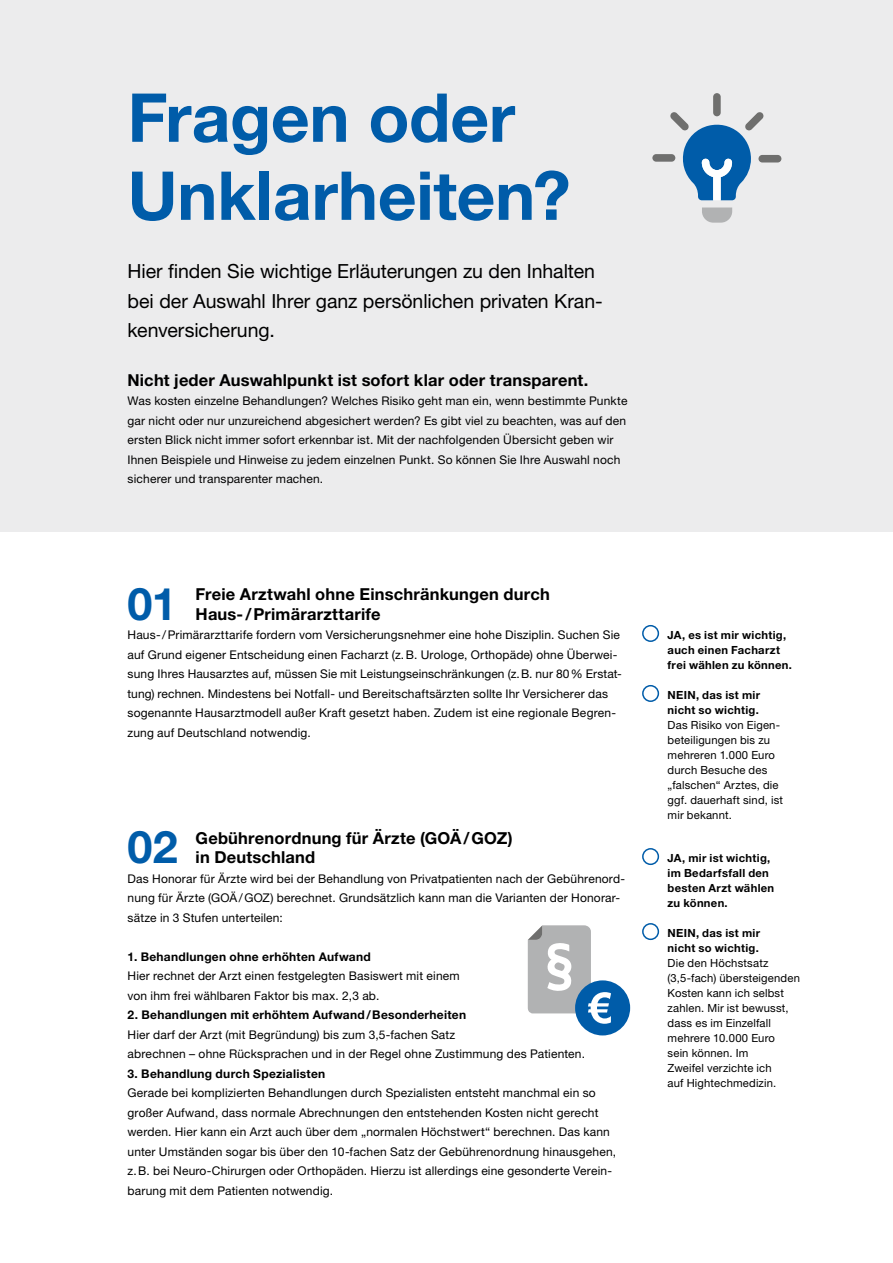
<style>
.page{position:relative;width:893px;height:1263px;background:#fff}
.page>*{position:absolute;margin:0;border:0;box-sizing:border-box;transform-origin:0 0}
.t1{font:700 67.5px/78px "Helvetica Neue LT Std";letter-spacing:-.005em;color:#005ca9}
.t2{font:700 45px "Helvetica Neue LT Std";color:#005ca9}
.t3{font:19.5px/29.2px "Helvetica Neue LT Std";letter-spacing:-.005em;color:#000}
.t4{font:700 16.5px/19.5px "Helvetica Neue LT Std";letter-spacing:.01em;color:#000}
.t5{font:12px/19.5px "Helvetica Neue LT Std";letter-spacing:.015em;color:#000}
.t6{font:700 12px "Helvetica Neue LT Std";letter-spacing:.025em;color:#000}
.t7{font:11.25px/15px "Helvetica Neue LT Std";letter-spacing:.015em;color:#000}
.t8{font:700 11.25px/15px "Helvetica Neue LT Std";letter-spacing:.025em;color:#000}
</style>
<div class="page">
<div style="left:0;top:0;width:893px;height:532px;background:#ececed"></div>
<div style="left:642px;top:625px;width:17px;height:17px;border:2px solid #005ca9;border-radius:50%"></div>
<div style="left:642px;top:685px;width:17px;height:17px;border:2px solid #005ca9;border-radius:50%"></div>
<div style="left:642px;top:848px;width:17px;height:17px;border:2px solid #005ca9;border-radius:50%"></div>
<div style="left:642px;top:923px;width:17px;height:17px;border:2px solid #005ca9;border-radius:50%"></div>
<svg style="left:702px;top:207px;width:30px;height:16px"></svg>
<div style="left:713px;top:93px;width:8px;height:23px;background:#6f6f6e;border-radius:4px"></div>
<div style="left:652px;top:154px;width:23px;height:8px;background:#6f6f6e;border-radius:4px"></div>
<div style="left:758px;top:155px;width:23px;height:7px;background:#6f6f6e;border-radius:4px"></div>
<svg style="left:670px;top:112px;width:94px;height:88px"></svg>
<div style="left:575px;top:980px;width:55px;height:55px;background:#005ca9;border-radius:50%"></div>
<svg style="left:528px;top:925px;width:83px;height:99px"></svg>
<h1 class="t1" style="left:128px;top:77px;width:444px">Fragen oder<br>Unklarheiten?</h1>
<h3 class="t3" style="left:128px;top:256px;width:477px">Hier finden Sie wichtige Erläuterungen zu den Inhalten bei der Auswahl Ihrer ganz persönlichen privaten Kran&shy;kenversicherung.</h3>
<h3 class="t4" style="left:128px;top:370px;width:462px">Nicht jeder Auswahlpunkt ist sofort klar oder transparent.</h3>
<p class="t5" style="left:128px;top:391px;width:501px">Was kosten einzelne Behandlungen? Welches Risiko geht man ein, wenn bestimmte Punkte gar nicht oder nur unzureichend abgesichert werden? Es gibt viel zu beachten, was auf den ersten Blick nicht immer sofort erkennbar ist. Mit der nachfolgenden Übersicht geben wir Ihnen Beispiele und Hinweise zu jedem einzelnen Punkt. So können Sie Ihre Auswahl noch sicherer und transparenter machen.</p>
<h2 class="t2" style="left:128px;top:576px;width:51px">01</h2>
<h3 class="t4" style="left:196px;top:584px;width:356px">Freie Arztwahl ohne Einschränkungen durch<br>Haus- /Primärarzttarife</h3>
<p class="t5" style="left:128px;top:625px;width:496px">Haus-/Primärarzttarife fordern vom Versicherungsnehmer eine hohe Disziplin. Suchen Sie auf Grund eigener Entscheidung einen Facharzt (z.B. Urologe, Orthopäde) ohne Überwei&shy;sung Ihres Hausarztes auf, müssen Sie mit Leistungseinschränkungen (z.B. nur 80% Erstat&shy;tung) rechnen. Mindestens bei Notfall- und Bereitschaftsärzten sollte Ihr Versicherer das sogenannte Hausarztmodell außer Kraft gesetzt haben. Zudem ist eine regionale Begren&shy;zung auf Deutschland notwendig.</p>
<h2 class="t2" style="left:128px;top:819px;width:52px">02</h2>
<h3 class="t4" style="left:196px;top:828px;width:319px">Gebührenordnung für Ärzte (GOÄ/GOZ) in Deutschland</h3>
<p class="t5" style="left:128px;top:869px;width:499px">Das Honorar für Ärzte wird bei der Behandlung von Privatpatienten nach der Gebührenord&shy;nung für Ärzte (GOÄ/GOZ) berechnet. Grundsätzlich kann man die Varianten der Honorar&shy;sätze in 3 Stufen unterteilen:</p>
<p class="t6" style="left:128px;top:949px;width:245px">1. Behandlungen ohne erhöhten Aufwand</p>
<p class="t5" style="left:128px;top:966px;width:334px">Hier rechnet der Arzt einen festgelegten Basiswert mit einem von ihm frei wählbaren Faktor bis max. 2,3 ab.</p>
<p class="t6" style="left:128px;top:1008px;width:340px">2. Behandlungen mit erhöhtem Aufwand/Besonderheiten</p>
<p class="t5" style="left:128px;top:1025px;width:459px">Hier darf der Arzt (mit Begründung) bis zum 3,5-fachen Satz<br>abrechnen – ohne Rücksprachen und in der Regel ohne Zustimmung des Patienten.</p>
<p class="t6" style="left:128px;top:1066px;width:199px">3. Behandlung durch Spezialisten</p>
<p class="t5" style="left:128px;top:1083px;width:490px">Gerade bei komplizierten Behandlungen durch Spezialisten entsteht manchmal ein so großer Aufwand, dass normale Abrechnungen den entstehenden Kosten nicht gerecht werden. Hier kann ein Arzt auch über dem „normalen Höchstwert“ berechnen. Das kann unter Umständen sogar bis über den 10-fachen Satz der Gebührenordnung hinausgehen, z.B. bei Neuro-Chirurgen oder Orthopäden. Hierzu ist allerdings eine gesonderte Verein&shy;barung mit dem Patienten notwendig.</p>
<p class="t8" style="left:668px;top:627px;width:126px">JA, es ist mir wichtig, auch einen Facharzt frei wählen zu können.</p>
<p class="t8" style="left:668px;top:687px;width:94px">NEIN, das ist mir nicht so wichtig.</p>
<p class="t7" style="left:668px;top:717px;width:117px">Das Risiko von Eigen-- beteiligungen bis zu mehreren 1.000 Euro durch Besuche des „falschen“ Arztes, die ggf. dauerhaft sind, ist mir bekannt.</p>
<p class="t8" style="left:668px;top:850px;width:108px">JA, mir ist wichtig, im Bedarfsfall den besten Arzt wählen zu können.</p>
<p class="t8" style="left:668px;top:925px;width:94px">NEIN, das ist mir nicht so wichtig.</p>
<p class="t7" style="left:668px;top:955px;width:134px">Die den Höchstsatz (3,5-fach) übersteigenden<br>Kosten kann ich selbst zahlen. Mir ist bewusst, dass es im Einzelfall mehrere 10.000 Euro<br>sein können. Im<br>Zweifel verzichte ich<br>auf Hightechmedizin.</p>
</div>
